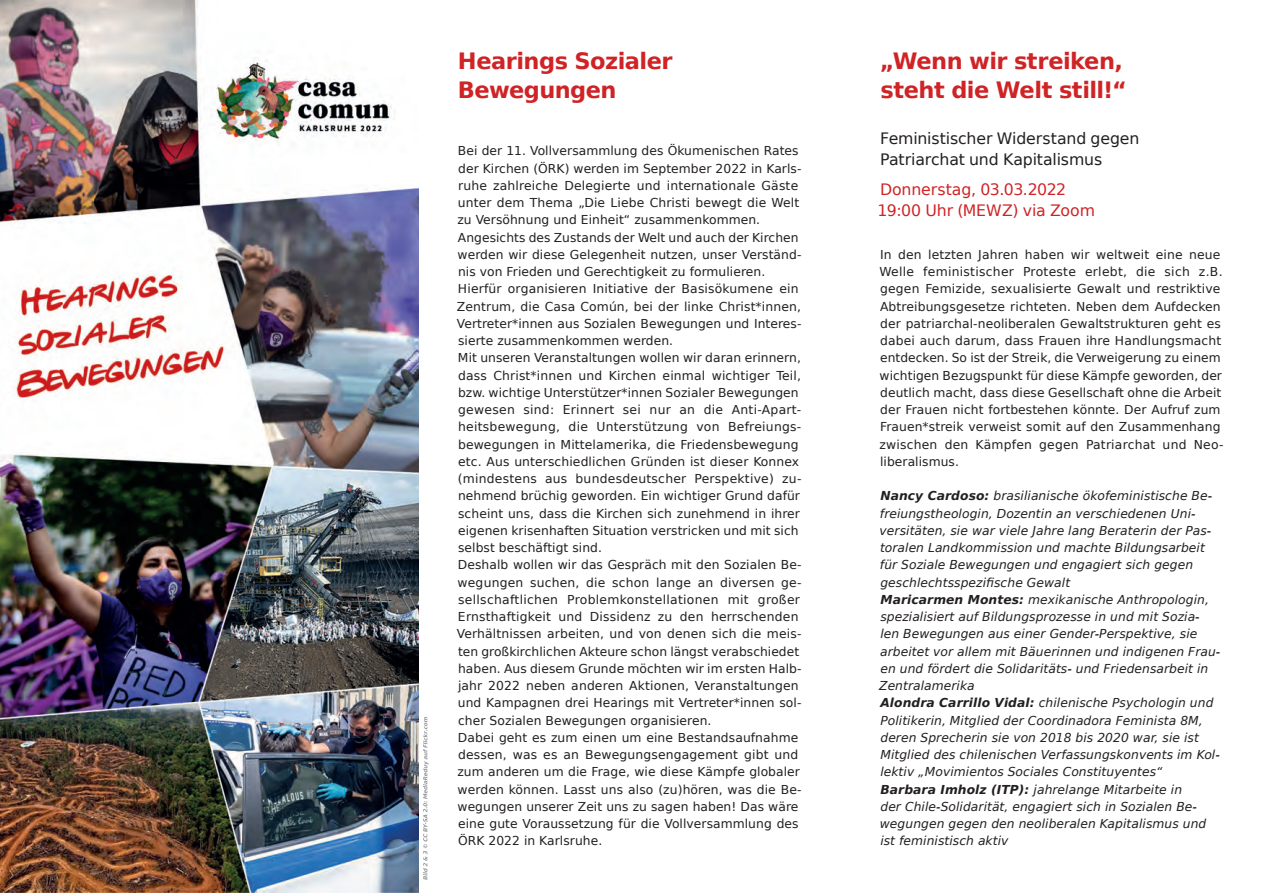
<style>
.page{position:relative;width:1263px;height:893px;background:#fff}
.page>*{position:absolute;margin:0;border:0;box-sizing:border-box;transform-origin:0 0}
.t1{font:700 22.5px/28.5px "DejaVu Sans";letter-spacing:-.025em;color:#cf2326}
.t2{font:15.75px/21px "DejaVu Sans";letter-spacing:-.01em;color:#231f20}
.t3{font:15.75px/21px "DejaVu Sans";letter-spacing:-.01em;color:#cf2326}
.t4{font:12.3px/17.2px "DejaVu Sans";letter-spacing:.005em;color:#231f20}
.t5{font:italic 12.3px/17.2px "DejaVu Sans";letter-spacing:.005em;color:#231f20}
.s1{font-weight:700}
</style>
<div class="page">
<svg style="left:423px;top:717px;width:5px;height:163px"></svg>
<img style="left:0;top:0;width:419px;height:893px">
<h1 class="t1" style="left:458px;top:46px;width:216px">Hearings Sozialer<br>Bewegungen</h1>
<p class="t4" style="left:457px;top:142px;width:346px">Bei der 11. Vollversammlung des Ökumenischen Rates der Kirchen (ÖRK) werden im September 2022 in Karls&shy;ruhe zahlreiche Delegierte und internationale Gäste unter dem Thema „Die Liebe Christi bewegt die Welt zu Versöhnung und Einheit“ zusammenkommen.<br>Angesichts des Zustands der Welt und auch der Kirchen werden wir diese Gelegenheit nutzen, unser Verständ&shy;nis von Frieden und Gerechtigkeit zu formulieren.<br>Hierfür organisieren Initiative der Basisökumene ein Zentrum, die Casa Común, bei der linke Christ*innen, Vertreter*innen aus Sozialen Bewegungen und Interes&shy;sierte zusammenkommen werden.<br>Mit unseren Veranstaltungen wollen wir daran erinnern, dass Christ*innen und Kirchen einmal wichtiger Teil, bzw. wichtige Unterstützer*innen Sozialer Bewegungen gewesen sind: Erinnert sei nur an die Anti-Apart&shy;heitsbewegung, die Unterstützung von Befreiungs&shy;bewegungen in Mittelamerika, die Friedensbewegung etc. Aus unterschiedlichen Gründen ist dieser Konnex (mindestens aus bundesdeutscher Perspektive) zu&shy;nehmend brüchig geworden. Ein wichtiger Grund dafür scheint uns, dass die Kirchen sich zunehmend in ihrer eigenen krisenhaften Situation verstricken und mit sich selbst beschäftigt sind.<br>Deshalb wollen wir das Gespräch mit den Sozialen Be&shy;wegungen suchen, die schon lange an diversen ge&shy;sellschaftlichen Problemkonstellationen mit großer Ernsthaftigkeit und Dissidenz zu den herrschenden Verhältnissen arbeiten, und von denen sich die meis&shy;ten großkirchlichen Akteure schon längst verabschiedet haben. Aus diesem Grunde möchten wir im ersten Halb&shy;jahr 2022 neben anderen Aktionen, Veranstaltungen und Kampagnen drei Hearings mit Vertreter*innen sol&shy;cher Sozialen Bewegungen organisieren.<br>Dabei geht es zum einen um eine Bestandsaufnahme dessen, was es an Bewegungsengagement gibt und zum anderen um die Frage, wie diese Kämpfe globaler werden können. Lasst uns also (zu)hören, was die Be&shy;wegungen unserer Zeit uns zu sagen haben! Das wäre eine gute Voraussetzung für die Vollversammlung des ÖRK 2022 in Karlsruhe.</p>
<h1 class="t1" style="left:880px;top:46px;width:248px">„Wenn wir streiken, steht die Welt still!“</h1>
<p class="t2" style="left:880px;top:127px;width:261px">Feministischer Widerstand gegen<br>Patriarchat und Kapitalismus</p>
<p class="t3" style="left:878px;top:178px;width:219px">Donnerstag, 03.03.2022<br>19:00 Uhr (MEWZ) via Zoom</p>
<p class="t4" style="left:879px;top:245px;width:346px">In den letzten Jahren haben wir weltweit eine neue Welle feministischer Proteste erlebt, die sich z.B. gegen Femizide, sexualisierte Gewalt und restriktive Abtreibungsgesetze richteten. Neben dem Aufdecken der patriarchal-neoliberalen Gewaltstrukturen geht es dabei auch darum, dass Frauen ihre Handlungsmacht entdecken. So ist der Streik, die Verweigerung zu einem wichtigen Bezugspunkt für diese Kämpfe geworden, der deutlich macht, dass diese Gesellschaft ohne die Arbeit der Frauen nicht fortbestehen könnte. Der Aufruf zum Frauen*streik verweist somit auf den Zusammenhang zwischen den Kämpfen gegen Patriarchat und Neo&shy;liberalismus.</p>
<p class="t5" style="left:879px;top:487px;width:343px"><span class="s1">Nancy Cardoso:</span> brasilianische ökofeministische Be&shy;freiungstheologin, Dozentin an verschiedenen Uni&shy;versitäten, sie war viele Jahre lang Beraterin der Pas&shy;toralen Landkommission und machte Bildungsarbeit für Soziale Bewegungen und engagiert sich gegen geschlechtsspezifische Gewalt<br><span class="s1">Maricarmen Montes:</span> mexikanische Anthropologin, spezialisiert auf Bildungsprozesse in und mit Sozia&shy;len Bewegungen aus einer Gender-Perspektive, sie arbeitet vor allem mit Bäuerinnen und indigenen Frau&shy;en und fördert die Solidaritäts- und Friedensarbeit in Zentralamerika<br><span class="s1">Alondra Carrillo Vidal:</span> chilenische Psychologin und Politikerin, Mitglied der Coordinadora Feminista 8M, deren Sprecherin sie von 2018 bis 2020 war, sie ist Mitglied des chilenischen Verfassungskonvents im Kol&shy;lektiv „Movimientos Sociales Constituyentes“<br><span class="s1">Barbara Imholz (ITP):</span> jahrelange Mitarbeite in<br>der Chile-Solidarität, engagiert sich in Sozialen Be&shy;wegungen gegen den neoliberalen Kapitalismus und ist feministisch aktiv</p>
</div>
